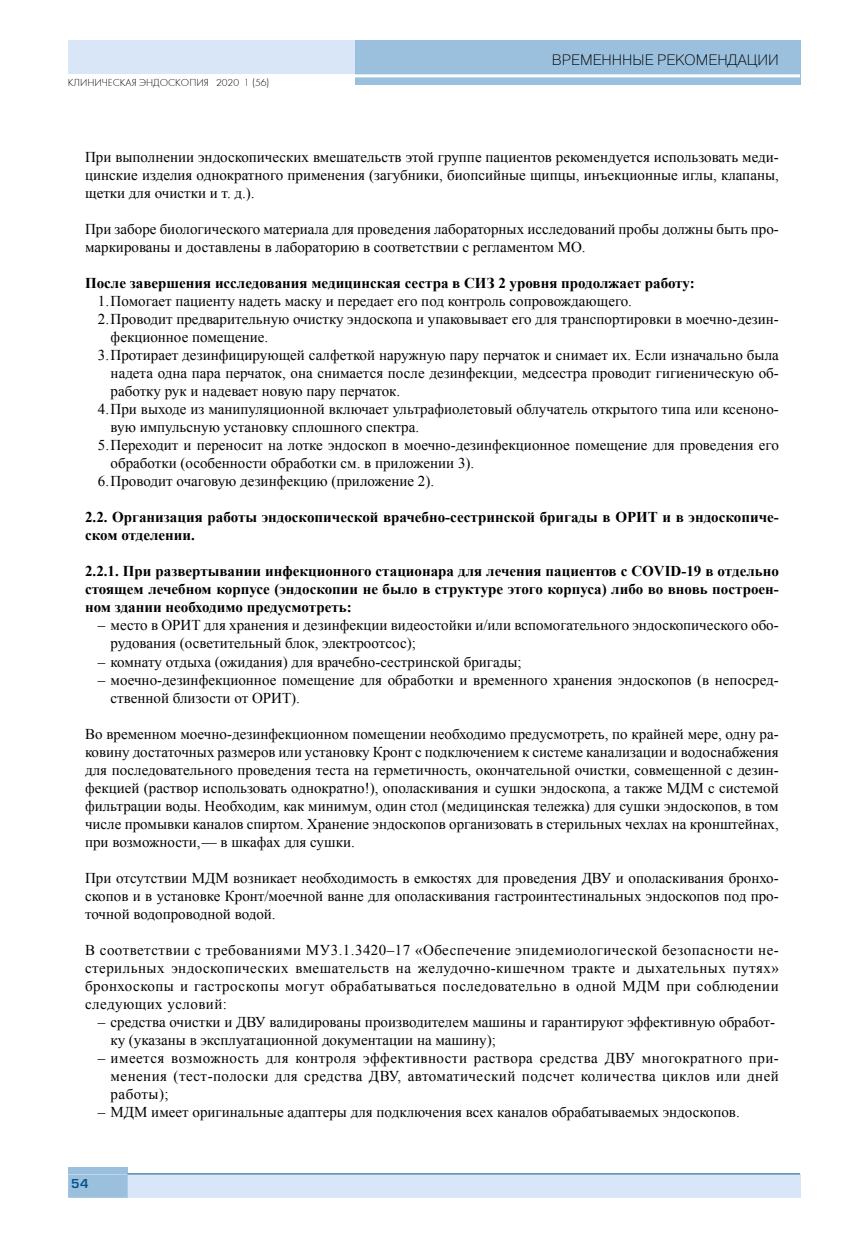
<style>
.page{position:relative;width:864px;height:1234px;background:#fff}
.page>*{position:absolute;margin:0;border:0;box-sizing:border-box;transform-origin:0 0}
.t1{font:15px/18px "Times New Roman";color:#000;text-align:justify}
.t2{font:700 15px/18px "Times New Roman";color:#000}
.t3{font:15px "Pragmatica Light C";color:#000}
.t4{font:12px "Europe Demi C";color:#005488}
.t5{font:10.5px "Futura Light C";color:#000}
</style>
<div class="page">
<div style="left:68px;top:40px;width:732px;height:34px;background:#d8e6f7"></div>
<div style="left:355px;top:40px;width:444px;height:45px;background:#9bc0dd"></div>
<hr style="left:323px;top:74px;width:476px;height:3px;background:#fff">
<div style="left:69px;top:1174px;width:730px;height:23px;background:#d8e6f7"></div>
<div style="left:68px;top:1174px;width:60px;height:23px;background:#9bc0dd;border:2px solid #9bc0dd"></div>
<div style="left:68px;top:1166px;width:60px;height:7px;background:#9bc0dd"></div>
<hr style="left:127px;top:1173px;width:672px;height:1px;background:#005488">
<p class="t5" style="left:68px;top:77px;width:203px">КЛИНИЧЕСКАЯ ЭНДОСКОПИЯ 2020 1 (56)</p>
<p class="t3" style="left:551px;top:52px;width:228px">ВРЕМЕНННЫЕ РЕКОМЕНДАЦИИ</p>
<p class="t1" style="left:85px;top:148px;width:695px">При выполнении эндоскопических вмешательств этой группе пациентов рекомендуется использовать меди&shy;цинские изделия однократного применения (загубники, биопсийные щипцы, инъекционные иглы, клапаны, щетки для очистки и т. д.).</p>
<p class="t1" style="left:85px;top:220px;width:695px">При заборе биологического материала для проведения лабораторных исследований пробы должны быть про&shy;маркированы и доставлены в лабораторию в соответствии с регламентом МО.</p>
<p class="t2" style="left:85px;top:274px;width:611px">После завершения исследования медицинская сестра в СИЗ 2 уровня продолжает работу:</p>
<p class="t1" style="left:98px;top:292px;width:535px">1.Помогает пациенту надеть маску и передает его под контроль сопровождающего.</p>
<p class="t1" style="left:98px;top:310px;width:682px">2.Проводит предварительную очистку эндоскопа и упаковывает его для транспортировки в моечно-дезин-</p>
<p class="t1" style="left:111px;top:328px;width:159px">фекционное помещение.</p>
<p class="t1" style="left:98px;top:346px;width:682px">3.Протирает дезинфицирующей салфеткой наружную пару перчаток и снимает их. Если изначально была</p>
<p class="t1" style="left:111px;top:364px;width:669px">надета одна пара перчаток, она снимается после дезинфекции, медсестра проводит гигиеническую об-</p>
<p class="t1" style="left:111px;top:382px;width:291px">работку рук и надевает новую пару перчаток.</p>
<p class="t1" style="left:98px;top:400px;width:682px">4.При выходе из манипуляционной включает ультрафиолетовый облучатель открытого типа или ксеноно-</p>
<p class="t1" style="left:111px;top:418px;width:310px">вую импульсную установку сплошного спектра.</p>
<p class="t1" style="left:98px;top:436px;width:682px">5.Переходит и переносит на лотке эндоскоп в моечно-дезинфекционное помещение для проведения его</p>
<p class="t1" style="left:111px;top:454px;width:365px">обработки (особенности обработки см. в приложении 3).</p>
<p class="t1" style="left:98px;top:472px;width:338px">6.Проводит очаговую дезинфекцию (приложение 2).</p>
<p class="t2" style="left:85px;top:508px;width:695px">2.2. Организация работы эндоскопической врачебно-сестринской бригады в ОРИТ и в эндоскопиче‑ ском отделении.</p>
<p class="t2" style="left:85px;top:562px;width:695px;text-align:justify">2.2.1. При развертывании инфекционного стационара для лечения пациентов с COVID‑19 в отдельно стоящем лечебном корпусе (эндоскопии не было в структуре этого корпуса) либо во вновь построен‑ ном здании необходимо предусмотреть:</p>
<p class="t1" style="left:111px;top:616px;width:669px;text-indent:-13px">– место в ОРИТ для хранения и дезинфекции видеостойки и/или вспомогательного эндоскопического обо&shy;рудования (осветительный блок, электроотсос);</p>
<p class="t1" style="left:98px;top:652px;width:425px">– комнату отдыха (ожидания) для врачебно-сестринской бригады;</p>
<p class="t1" style="left:111px;top:670px;width:669px;text-indent:-13px">– моечно-дезинфекционное помещение для обработки и временного хранения эндоскопов (в непосред&shy;ственной близости от ОРИТ).</p>
<p class="t1" style="left:85px;top:724px;width:695px">Во временном моечно-дезинфекционном помещении необходимо предусмотреть, по крайней мере, одну ра&shy;ковину достаточных размеров или установку Кронт с подключением к системе канализации и водоснабжения для последовательного проведения теста на герметичность, окончательной очистки, совмещенной с дезин&shy;фекцией (раствор использовать однократно!), ополаскивания и сушки эндоскопа, а также МДМ с системой фильтрации воды. Необходим, как минимум, один стол (медицинская тележка) для сушки эндоскопов, в том числе промывки каналов спиртом. Хранение эндоскопов организовать в стерильных чехлах на кронштейнах, при возможности, — в шкафах для сушки.</p>
<p class="t1" style="left:85px;top:868px;width:695px">При отсутствии МДМ возникает необходимость в емкостях для проведения ДВУ и ополаскивания бронхо&shy;скопов и в установке Кронт/моечной ванне для ополаскивания гастроинтестинальных эндоскопов под про&shy;точной водопроводной водой.</p>
<p class="t1" style="left:85px;top:940px;width:695px">В соответствии с требованиями МУ3.1.3420–17 «Обеспечение эпидемиологической безопасности не&shy;стерильных эндоскопических вмешательств на желудочно-кишечном тракте и дыхательных путях» бронхоскопы и гастроскопы могут обрабатываться последовательно в одной МДМ при соблюдении следующих условий:</p>
<p class="t1" style="left:111px;top:1012px;width:665px;text-indent:-13px">– средства очистки и ДВУ валидированы производителем машины и гарантируют эффективную обработ&shy;ку (указаны в эксплуатационной документации на машину);</p>
<p class="t1" style="left:111px;top:1048px;width:669px;text-indent:-13px">– имеется возможность для контроля эффективности раствора средства ДВУ многократного при&shy;менения (тест-полоски для средства ДВУ, автоматический подсчет количества циклов или дней работы);</p>
<p class="t1" style="left:98px;top:1102px;width:643px">– МДМ имеет оригинальные адаптеры для подключения всех каналов обрабатываемых эндоскопов.</p>
<p class="t4" style="left:71px;top:1176px;width:19px">54</p>
</div>
